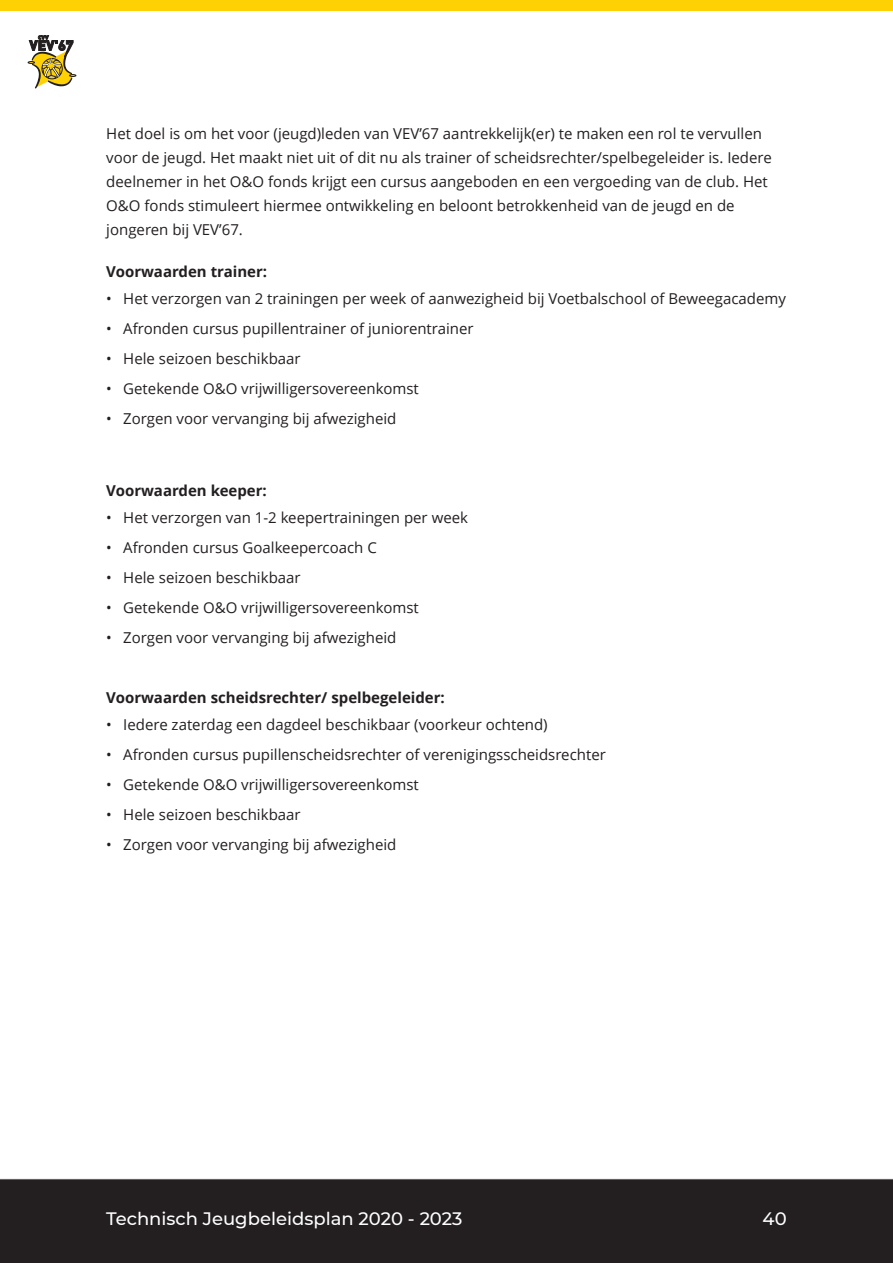
<style>
.page{position:relative;width:893px;height:1263px;background:#fff}
.page>*{position:absolute;margin:0;border:0;box-sizing:border-box;transform-origin:0 0}
.t1{font:500 18px "Montserrat";color:#fff}
.t2{font:15px/24px "Open Sans";color:#231f20}
.t3{font:700 15px "Open Sans";color:#231f20}
</style>
<div class="page">
<svg style="left:28px;top:35px;width:48px;height:54px"></svg>
<div style="left:0;top:1178px;width:893px;height:85px;background:#231f20"></div>
<div style="left:0;top:0;width:893px;height:11px;background:#fed105"></div>
<p class="t2" style="left:106px;top:123px;width:667px">Het doel is om het voor (jeugd)leden van VEV’67 aantrekkelijk(er) te maken een rol te vervullen voor de jeugd. Het maakt niet uit of dit nu als trainer of scheidsrechter/spelbegeleider is. Iedere deelnemer in het O&amp;O fonds krijgt een cursus aangeboden en een vergoeding van de club. Het O&amp;O fonds stimuleert hiermee ontwikkeling en beloont betrokkenheid van de jeugd en de jongeren bij VEV’67.</p>
<p class="t3" style="left:106px;top:265px;width:162px">Voorwaarden trainer:</p>
<p class="t2" style="left:106px;top:288px;width:681px">• Het verzorgen van 2 trainingen per week of aanwezigheid bij Voetbalschool of Beweegacademy</p>
<p class="t2" style="left:106px;top:318px;width:369px">• Afronden cursus pupillentrainer of juniorentrainer</p>
<p class="t2" style="left:106px;top:348px;width:196px">• Hele seizoen beschikbaar</p>
<p class="t2" style="left:106px;top:378px;width:314px">• Getekende O&amp;O vrijwilligersovereenkomst</p>
<p class="t2" style="left:106px;top:408px;width:292px">• Zorgen voor vervanging bij afwezigheid</p>
<p class="t3" style="left:106px;top:484px;width:162px">Voorwaarden keeper:</p>
<p class="t2" style="left:106px;top:507px;width:363px">• Het verzorgen van 1-2 keepertrainingen per week</p>
<p class="t2" style="left:106px;top:537px;width:272px">• Afronden cursus Goalkeepercoach C</p>
<p class="t2" style="left:106px;top:567px;width:196px">• Hele seizoen beschikbaar</p>
<p class="t2" style="left:106px;top:597px;width:314px">• Getekende O&amp;O vrijwilligersovereenkomst</p>
<p class="t2" style="left:106px;top:627px;width:292px">• Zorgen voor vervanging bij afwezigheid</p>
<p class="t3" style="left:106px;top:691px;width:340px">Voorwaarden scheidsrechter/ spelbegeleider:</p>
<p class="t2" style="left:106px;top:714px;width:443px">• Iedere zaterdag een dagdeel beschikbaar (voorkeur ochtend)</p>
<p class="t2" style="left:106px;top:744px;width:501px">• Afronden cursus pupillenscheidsrechter of verenigingsscheidsrechter</p>
<p class="t2" style="left:106px;top:774px;width:314px">• Getekende O&amp;O vrijwilligersovereenkomst</p>
<p class="t2" style="left:106px;top:804px;width:196px">• Hele seizoen beschikbaar</p>
<p class="t2" style="left:106px;top:834px;width:292px">• Zorgen voor vervanging bij afwezigheid</p>
<p class="t1" style="left:106px;top:1208px;width:358px">Technisch Jeugbeleidsplan 2020 - 2023</p>
<p class="t1" style="left:763px;top:1208px;width:26px">40</p>
</div>
